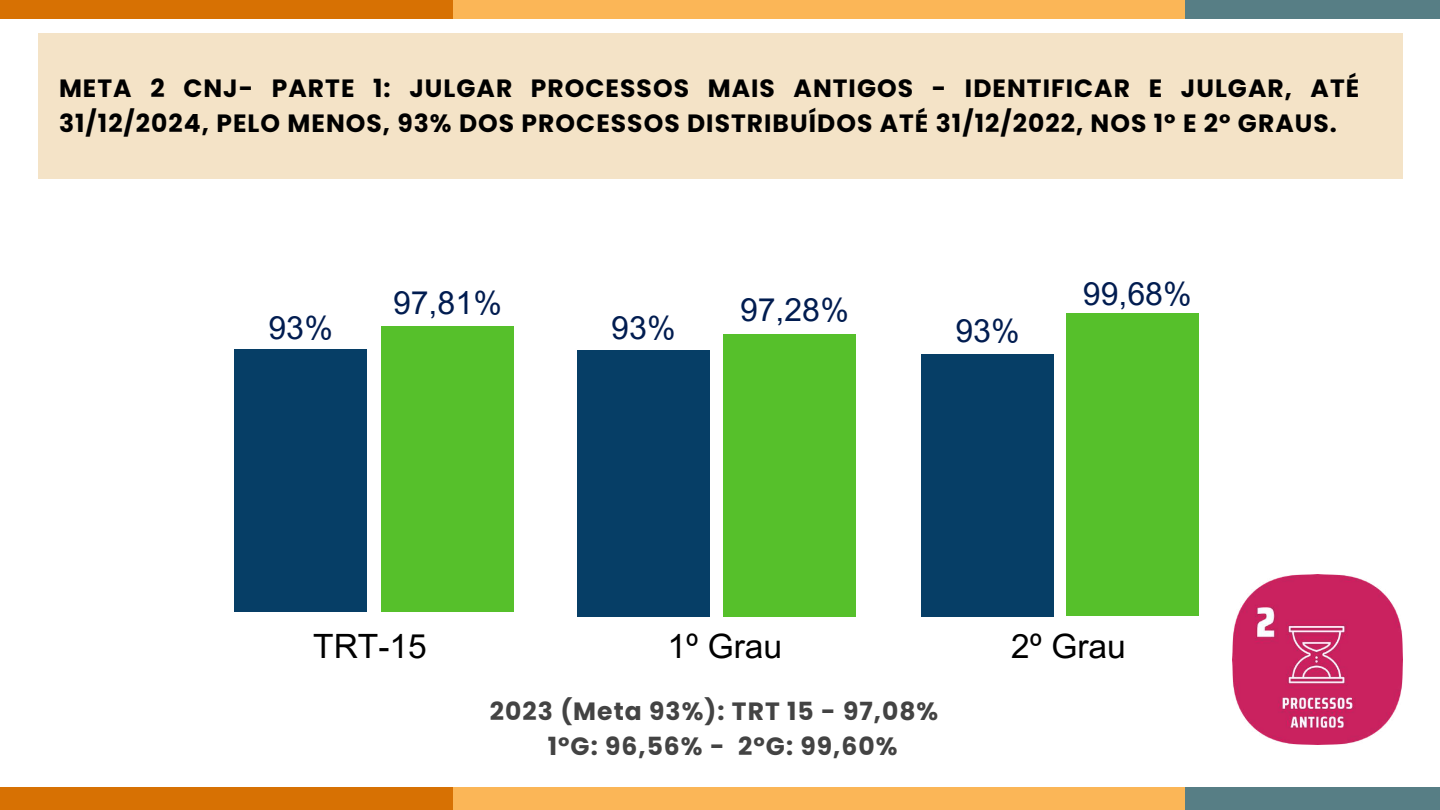
<style>
.page{position:relative;width:1440px;height:810px;background:#fff}
.page>*{position:absolute;margin:0;border:0;box-sizing:border-box;transform-origin:0 0}
.t1{font:33.5px "Arial MT Pro";color:#000}
.t2{font:32px "Arial MT Pro";color:#011c50}
.t3{font:700 25px/34.5px "Poppins";letter-spacing:.04em;color:#000}
.t4{font:700 25px/34.5px "Poppins";letter-spacing:.04em;color:#434343}
</style>
<div class="page">
<div style="left:38px;top:34px;width:1364px;height:145px;background:#f4e3c7"></div>
<div style="left:1078px;top:787px;width:362px;height:23px;background:#577e85"></div>
<div style="left:0;top:787px;width:493px;height:23px;background:#d77103"></div>
<div style="left:453px;top:787px;width:732px;height:23px;background:#fbb657"></div>
<div style="left:1078px;top:0;width:362px;height:18px;background:#577e85"></div>
<div style="left:0;top:0;width:493px;height:18px;background:#d77103"></div>
<div style="left:453px;top:0;width:732px;height:18px;background:#fbb657"></div>
<div style="left:921px;top:354px;width:132px;height:262px;background:#063e66"></div>
<div style="left:1067px;top:313px;width:132px;height:303px;background:#56c02b"></div>
<div style="left:578px;top:350px;width:132px;height:266px;background:#063e66"></div>
<div style="left:234px;top:350px;width:133px;height:262px;background:#063e66"></div>
<div style="left:381px;top:326px;width:132px;height:285px;background:#56c02b"></div>
<div style="left:724px;top:334px;width:132px;height:282px;background:#56c02b"></div>
<img style="left:1232px;top:574px;width:170px;height:171px">
<p class="t3" style="left:59px;top:71px;width:1302px">META 2 CNJ- PARTE 1: JULGAR PROCESSOS MAIS ANTIGOS - IDENTIFICAR E JULGAR, ATÉ<br>31/12/2024, PELO MENOS, 93% DOS PROCESSOS DISTRIBUÍDOS ATÉ 31/12/2022, NOS 1º E 2º GRAUS.</p>
<p class="t2" style="left:268px;top:316px;width:66px">93%</p>
<p class="t2" style="left:393px;top:291px;width:110px">97,81%</p>
<p class="t2" style="left:611px;top:316px;width:66px">93%</p>
<p class="t2" style="left:740px;top:297px;width:110px">97,28%</p>
<p class="t2" style="left:955px;top:319px;width:66px">93%</p>
<p class="t2" style="left:1083px;top:281px;width:110px">99,68%</p>
<h1 class="t1" style="left:313px;top:634px;width:115px">TRT-15</h1>
<h1 class="t1" style="left:668px;top:634px;width:116px">1º Grau</h1>
<h1 class="t1" style="left:1011px;top:634px;width:116px">2º Grau</h1>
<p class="t4" style="left:548px;top:694px;width:392px;text-indent:-58px">2023 (Meta 93%): TRT 15 - 97,08%<br>1ºG: 96,56% - 2ºG: 99,60%</p>
</div>
